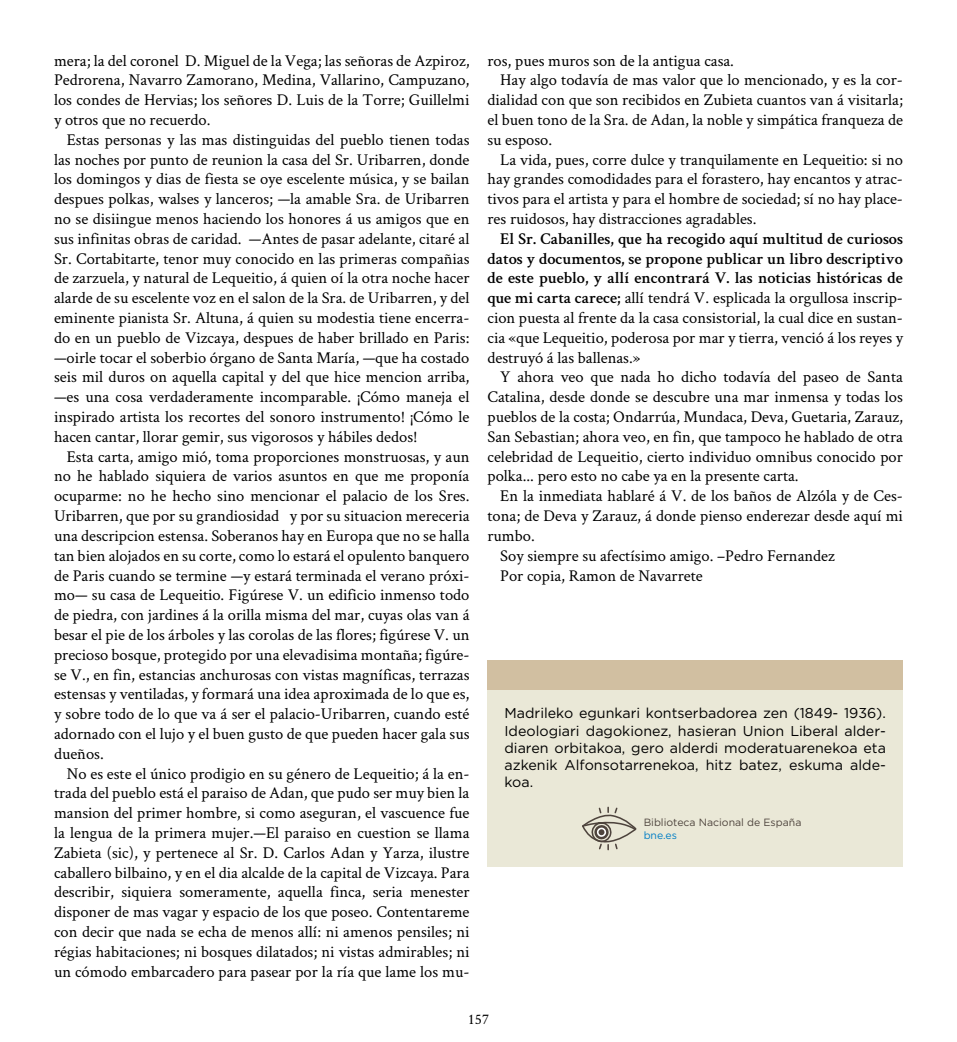
<style>
.page{position:relative;width:957px;height:1042px;background:#fff}
.page>*{position:absolute;margin:0;border:0;box-sizing:border-box;transform-origin:0 0}
.t1{font:16.5px/19.8px "Crimson Text";color:#000;text-align:justify}
.t2{font:15px "Crimson Text";color:#000}
.t3{font:14.25px/17.1px "Gotham";color:#000;text-align:justify}
.t4{font:10.5px "Gotham";color:#4e443d}
.t5{font:10.5px "Gotham";color:#007ec6}
.s1{font-weight:600}
</style>
<div class="page">
<div style="left:487px;top:660px;width:416px;height:30px;background:#d1bfa1"></div>
<div style="left:487px;top:690px;width:416px;height:176px;background:#eae8d7"></div>
<svg style="left:582px;top:806px;width:55px;height:45px"></svg>
<p class="t1" style="left:54px;top:50px;width:417px">mera; la del coronel D. Miguel de la Vega; las señoras de Azpiroz, Pedrorena, Navarro Zamorano, Medina, Vallarino, Campuzano, los condes de Hervias; los señores D. Luis de la Torre; Guillelmi y otros que no recuerdo.</p>
<p class="t1" style="left:54px;top:129px;width:417px;text-indent:13px">Estas personas y las mas distinguidas del pueblo tienen todas las noches por punto de reunion la casa del Sr. Uribarren, donde los domingos y dias de fiesta se oye escelente música, y se bailan despues polkas, walses y lanceros; —la amable Sra. de Uribarren no se disiingue menos haciendo los honores á us amigos que en sus infinitas obras de caridad. —Antes de pasar adelante, citaré al Sr. Cortabitarte, tenor muy conocido en las primeras compañias de zarzuela, y natural de Lequeitio, á quien oí la otra noche hacer alarde de su escelente voz en el salon de la Sra. de Uribarren, y del eminente pianista Sr. Altuna, á quien su modestia tiene encerra&shy;do en un pueblo de Vizcaya, despues de haber brillado en Paris: —oirle tocar el soberbio órgano de Santa María, —que ha costado seis mil duros on aquella capital y del que hice mencion arriba, —es una cosa verdaderamente incomparable. ¡Cómo maneja el inspirado artista los recortes del sonoro instrumento! ¡Cómo le hacen cantar, llorar gemir, sus vigorosos y hábiles dedos!</p>
<p class="t1" style="left:54px;top:446px;width:417px;text-indent:13px">Esta carta, amigo mió, toma proporciones monstruosas, y aun no he hablado siquiera de varios asuntos en que me proponía ocuparme: no he hecho sino mencionar el palacio de los Sres.<br>Uribarren, que por su grandiosidad y por su situacion mereceria una descripcion estensa. Soberanos hay en Europa que no se halla tan bien alojados en su corte, como lo estará el opulento banquero de Paris cuando se termine —y estará terminada el verano próxi&shy;mo— su casa de Lequeitio. Figúrese V. un edificio inmenso todo de piedra, con jardines á la orilla misma del mar, cuyas olas van á besar el pie de los árboles y las corolas de las flores; figúrese V. un precioso bosque, protegido por una elevadisima montaña; figúre&shy;se V., en fin, estancias anchurosas con vistas magníficas, terrazas estensas y ventiladas, y formará una idea aproximada de lo que es, y sobre todo de lo que va á ser el palacio-Uribarren, cuando esté adornado con el lujo y el buen gusto de que pueden hacer gala sus dueños.</p>
<p class="t1" style="left:54px;top:763px;width:417px;text-indent:13px">No es este el único prodigio en su género de Lequeitio; á la en&shy;trada del pueblo está el paraiso de Adan, que pudo ser muy bien la mansion del primer hombre, si como aseguran, el vascuence fue la lengua de la primera mujer.—El paraiso en cuestion se llama Zabieta (sic), y pertenece al Sr. D. Carlos Adan y Yarza, ilustre caballero bilbaino, y en el dia alcalde de la capital de Vizcaya. Para describir, siquiera someramente, aquella finca, seria menester disponer de mas vagar y espacio de los que poseo. Contentareme con decir que nada se echa de menos allí: ni amenos pensiles; ni régias habitaciones; ni bosques dilatados; ni vistas admirables; ni un cómodo embarcadero para pasear por la ría que lame los mu-</p>
<p class="t1" style="left:487px;top:50px;width:248px">ros, pues muros son de la antigua casa.</p>
<p class="t1" style="left:500px;top:70px;width:404px">Hay algo todavía de mas valor que lo mencionado, y es la cor-</p>
<p class="t1" style="left:487px;top:89px;width:417px">dialidad con que son recibidos en Zubieta cuantos van á visitarla;</p>
<p class="t1" style="left:487px;top:109px;width:417px">el buen tono de la Sra. de Adan, la noble y simpática franqueza de</p>
<p class="t1" style="left:487px;top:129px;width:66px">su esposo.</p>
<p class="t1" style="left:500px;top:149px;width:404px">La vida, pues, corre dulce y tranquilamente en Lequeitio: si no</p>
<p class="t1" style="left:487px;top:169px;width:417px">hay grandes comodidades para el forastero, hay encantos y atrac-</p>
<p class="t1" style="left:487px;top:188px;width:417px">tivos para el artista y para el hombre de sociedad; sí no hay place-</p>
<p class="t1" style="left:487px;top:208px;width:270px">res ruidosos, hay distracciones agradables.</p>
<p class="t1" style="left:487px;top:228px;width:417px;text-indent:13px"><span class="s1">El Sr. Cabanilles, que ha recogido aquí multitud de curiosos datos y documentos, se propone publicar un libro descriptivo de este pueblo, y allí encontrará V. las noticias históricas de que mi carta carece;</span> allí tendrá V. esplicada la orgullosa inscrip&shy;cion puesta al frente da la casa consistorial, la cual dice en sustan&shy;cia «que Lequeitio, poderosa por mar y tierra, venció á los reyes y destruyó á las ballenas.»</p>
<p class="t1" style="left:487px;top:367px;width:417px;text-indent:13px">Y ahora veo que nada ho dicho todavía del paseo de Santa Catalina, desde donde se descubre una mar inmensa y todas los pueblos de la costa; Ondarrúa, Mundaca, Deva, Guetaria, Zarauz, San Sebastian; ahora veo, en fin, que tampoco he hablado de otra celebridad de Lequeitio, cierto individuo omnibus conocido por polka... pero esto no cabe ya en la presente carta.</p>
<p class="t1" style="left:500px;top:485px;width:404px">En la inmediata hablaré á V. de los baños de Alzóla y de Ces-</p>
<p class="t1" style="left:487px;top:505px;width:417px">tona; de Deva y Zarauz, á donde pienso enderezar desde aquí mi</p>
<p class="t1" style="left:487px;top:525px;width:49px">rumbo.</p>
<p class="t1" style="left:500px;top:545px;width:336px">Soy siempre su afectísimo amigo. –Pedro Fernandez</p>
<p class="t1" style="left:500px;top:565px;width:204px">Por copia, Ramon de Navarrete</p>
<p class="t3" style="left:504px;top:704px;width:383px">Madrileko egunkari kontserbadorea zen (1849- 1936).<br>Ideologiari dagokionez, hasieran Union Liberal alder&shy;diaren orbitakoa, gero alderdi moderatuarenekoa eta azkenik Alfonsotarrenekoa, hitz batez, eskuma alde&shy;koa.</p>
<p class="t4" style="left:643px;top:816px;width:159px">Biblioteca Nacional de España</p>
<p class="t5" style="left:643px;top:828px;width:35px">bne.es</p>
<p class="t2" style="left:468px;top:1009px;width:23px">157</p>
</div>
